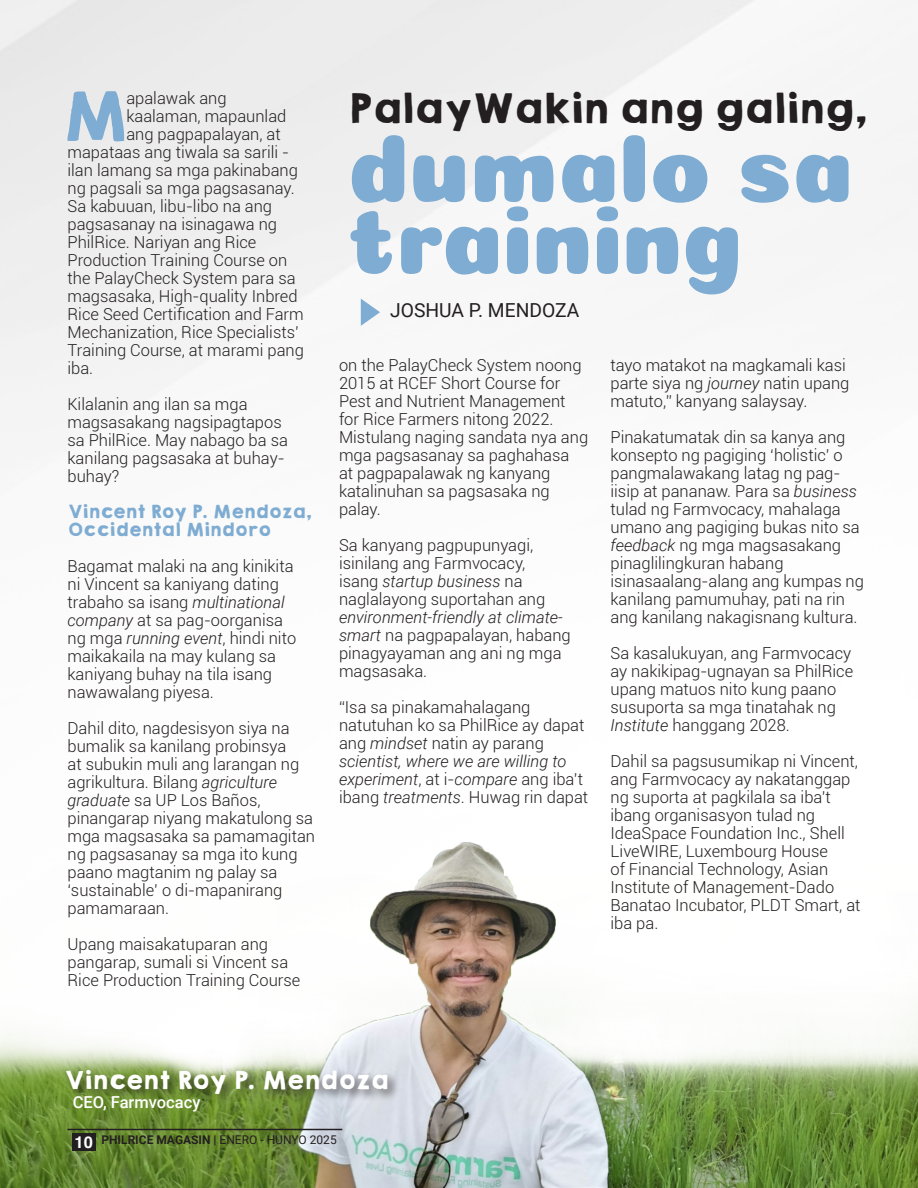
<style>
.page{position:relative;width:918px;height:1188px;background:#fff}
.page>*{position:absolute;margin:0;border:0;box-sizing:border-box;transform-origin:0 0}
.Body_Text{font:97.65px/71.8px "Coiny";color:#7facd2}
.Body_Text-2{font:60.6px "KGHAPPY Solid";color:#7facd2}
.Body_Text-3{font:36.9px "KGHAPPY Solid";letter-spacing:-.02em;color:#231f20}
.Body_Text-4{font:22.5px "KGHAPPY Solid";color:#fff}
.By_Line{font:19.35px "Roboto";color:#231f20}
.Body_Text-5{font:300 16.5px/18px "Roboto";color:#231f20}
.Body_Text-6{font:16.5px/18px "KGHAPPY Solid";color:#7facd2}
.Body_Text-7{font:500 16.5px "Roboto";color:#fff}
.t1{font:700 12px "Roboto";color:#231f20}
.s1{font-style:italic}
.s2{font-family:"Helvetica";font-size:16.5px;color:#fff}
.s3{font-weight:400}
</style>
<div class="page">
<svg style="left:361px;top:299px;width:19px;height:27px"></svg>
<img style="left:0;top:842px;width:918px;height:346px">
<div style="left:64px;top:1067px;width:336px;height:40px;background:#231f20;opacity:.64"></div>
<hr style="left:68px;top:1129px;width:274px;height:1px;background:#231f20">
<div style="left:72px;top:1133px;width:23px;height:17px;background:#231f20"></div>
<p class="Body_Text-2" style="left:61px;top:69px;width:67px">M</p>
<p class="Body_Text-5" style="left:126px;top:88px;width:102px">apalawak ang</p>
<p class="Body_Text-5" style="left:126px;top:106px;width:162px">kaalaman, mapaunlad</p>
<p class="Body_Text-5" style="left:126px;top:124px;width:156px">ang pagpapalayan, at</p>
<p class="Body_Text-5" style="left:68px;top:142px;width:223px">mapataas ang tiwala sa sarili -</p>
<p class="Body_Text-5" style="left:68px;top:160px;width:232px">ilan lamang sa mga pakinabang</p>
<p class="Body_Text-5" style="left:68px;top:178px;width:229px">ng pagsali sa mga pagsasanay.</p>
<p class="Body_Text-5" style="left:68px;top:196px;width:206px">Sa kabuuan, libu-libo na ang</p>
<p class="Body_Text-5" style="left:68px;top:214px;width:211px">pagsasanay na isinagawa ng</p>
<p class="Body_Text-5" style="left:68px;top:232px;width:190px">PhilRice. Nariyan ang Rice</p>
<p class="Body_Text-5" style="left:68px;top:250px;width:221px">Production Training Course on</p>
<p class="Body_Text-5" style="left:68px;top:268px;width:230px">the PalayCheck System para sa</p>
<p class="Body_Text-5" style="left:68px;top:286px;width:232px">magsasaka, High-quality Inbred</p>
<p class="Body_Text-5" style="left:68px;top:304px;width:238px">Rice Seed Certification and Farm</p>
<p class="Body_Text-5" style="left:68px;top:322px;width:233px">Mechanization, Rice Specialists’</p>
<p class="Body_Text-5" style="left:68px;top:340px;width:238px">Training Course, at marami pang</p>
<p class="Body_Text-5" style="left:68px;top:358px;width:27px">iba.</p>
<p class="Body_Text-5" style="left:68px;top:394px;width:222px">Kilalanin ang ilan sa mga magsasakang nagsipagtapos sa PhilRice. May nabago ba sa kanilang pagsasaka at buhay&shy;buhay?</p>
<p class="Body_Text-6" style="left:68px;top:502px;width:246px">Vincent Roy P. Mendoza,<br>Occidental Mindoro</p>
<p class="Body_Text-5" style="left:68px;top:556px;width:230px">Bagamat malaki na ang kinikita ni Vincent sa kaniyang dating trabaho sa isang <span class="s1">multinational company</span> at sa pag-oorganisa ng mga <span class="s1">running event</span>, hindi nito maikakaila na may kulang sa kaniyang buhay na tila isang nawawalang piyesa.</p>
<p class="Body_Text-5" style="left:68px;top:718px;width:249px">Dahil dito, nagdesisyon siya na bumalik sa kanilang probinsya<br>at subukin muli ang larangan ng agrikultura. Bilang <span class="s1">agriculture graduate</span> sa UP Los Baños, pinangarap niyang makatulong sa mga magsasaka sa pamamagitan ng pagsasanay sa mga ito kung paano magtanim ng palay sa ‘sustainable’ o di-mapanirang pamamaraan.</p>
<p class="Body_Text-5" style="left:68px;top:934px;width:234px">Upang maisakatuparan ang pangarap, sumali si Vincent sa<br>Rice Production Training Course</p>
<p class="Body_Text-3" style="left:348px;top:80px;width:520px">PalayWakin ang galing,</p>
<p class="Body_Text" style="left:348px;top:132px;width:507px">dumalo sa training</p>
<p class="By_Line" style="left:390px;top:297px;width:191px">JOSHUA P. MENDOZA</p>
<p class="Body_Text-5" style="left:339px;top:356px;width:251px">on the PalayCheck System noong<br>2015 at RCEF Short Course for<br>Pest and Nutrient Management for Rice Farmers nitong 2022.<br>Mistulang naging sandata nya ang mga pagsasanay sa paghahasa<br>at pagpapalawak ng kanyang katalinuhan sa pagsasaka ng palay.</p>
<p class="Body_Text-5" style="left:339px;top:536px;width:233px">Sa kanyang pagpupunyagi, isinilang ang Farmvocacy,<br>isang <span class="s1">startup business</span> na naglalayong suportahan ang <span class="s1">environment-friendly at climate&shy;smart</span> na pagpapalayan, habang pinagyayaman ang ani ng mga magsasaka.</p>
<p class="Body_Text-5" style="left:339px;top:698px;width:251px">“Isa sa pinakamahalagang natutuhan ko sa PhilRice ay dapat ang <span class="s1">mindset</span> natin ay parang <span class="s1">scientist, where we are willing to experiment</span>, at i-<span class="s1">compare</span> ang iba’t ibang <span class="s1">treatments</span>. Huwag rin dapat</p>
<p class="Body_Text-5" style="left:610px;top:356px;width:240px">tayo matakot na magkamali kasi parte siya ng <span class="s1">journey</span> natin upang matuto,” kanyang salaysay.</p>
<p class="Body_Text-5" style="left:610px;top:428px;width:255px">Pinakatumatak din sa kanya ang konsepto ng pagiging ‘holistic’ o pangmalawakang latag ng pag&shy;iisip at pananaw. Para sa <span class="s1">business </span>tulad ng Farmvocacy, mahalaga umano ang pagiging bukas nito sa <span class="s1">feedback</span> ng mga magsasakang pinaglilingkuran habang isinasaalang-alang ang kumpas ng kanilang pamumuhay, pati na rin ang kanilang nakagisnang kultura.</p>
<p class="Body_Text-5" style="left:610px;top:644px;width:244px">Sa kasalukuyan, ang Farmvocacy ay nakikipag-ugnayan sa PhilRice upang matuos nito kung paano susuporta sa mga tinatahak ng<br><span class="s1">Institute</span> hanggang 2028.</p>
<p class="Body_Text-5" style="left:610px;top:752px;width:252px">Dahil sa pagsusumikap ni Vincent, ang Farmvocacy ay nakatanggap ng suporta at pagkilala sa iba’t ibang organisasyon tulad ng<br>IdeaSpace Foundation Inc., Shell<br>LiveWIRE, Luxembourg House<br>of Financial Technology, Asian<br>Institute of Management-Dado<br>Banatao Incubator, PLDT Smart, at iba pa.</p>
<p class="Body_Text-4" style="left:64px;top:1063px;width:326px">Vincent Roy P. Mendoza</p>
<p class="Body_Text-7" style="left:73px;top:1091px;width:129px">CEO, Farmvocacy</p>
<p class="t1" style="left:75px;top:1131px;width:264px"><span class="s2">10</span> PHILRICE MAGASIN | <span class="s3">ENERO - HUNYO 2025</span></p>
</div>
